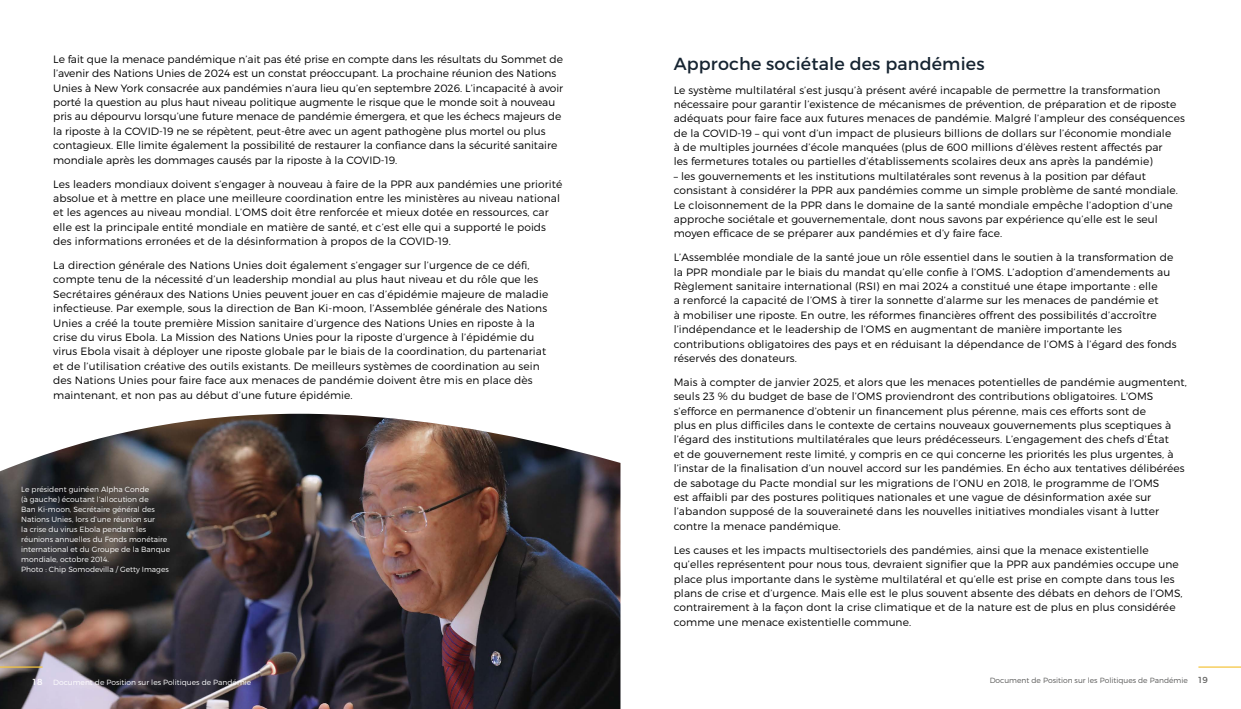
<style>
.page{position:relative;width:1241px;height:709px;background:#fff}
.page>*{position:absolute;margin:0;border:0;box-sizing:border-box;transform-origin:0 0}
.t1{font:17.5px "Montserrat";letter-spacing:.01em;color:#162431}
.t2{font:300 10.62px/14.4px "Montserrat";letter-spacing:.01em;color:#000}
.t3{font:300 7.5px/10px "Montserrat";color:#fff}
.t4{font:300 7.5px "Montserrat";color:#575756}
.s1{font-weight:400;font-size:8.75px}
.s2{font-weight:400;font-size:8.75px;color:#616160}
</style>
<div class="page">
<img style="left:0;top:414px;width:620px;height:295px">
<hr style="left:1198px;top:666px;width:42px;height:1px;background:#f4c53f">
<hr style="left:0;top:666px;width:43px;height:1px;background:#f4c53f">
<p class="t2" style="left:53px;top:52px;width:511px">Le fait que la menace pandémique n’ait pas été prise en compte dans les résultats du Sommet de l’avenir des Nations Unies de 2024 est un constat préoccupant. La prochaine réunion des Nations Unies à New York consacrée aux pandémies n’aura lieu qu’en septembre 2026. L’incapacité à avoir porté la question au plus haut niveau politique augmente le risque que le monde soit à nouveau pris au dépourvu lorsqu’une future menace de pandémie émergera, et que les échecs majeurs de la riposte à la COVID-19 ne se répètent, peut-être avec un agent pathogène plus mortel ou plus contagieux. Elle limite également la possibilité de restaurer la confiance dans la sécurité sanitaire mondiale après les dommages causés par la riposte à la COVID-19.</p>
<p class="t2" style="left:53px;top:176px;width:510px">Les leaders mondiaux doivent s’engager à nouveau à faire de la PPR aux pandémies une priorité absolue et à mettre en place une meilleure coordination entre les ministères au niveau national et les agences au niveau mondial. L’OMS doit être renforcée et mieux dotée en ressources, car elle est la principale entité mondiale en matière de santé, et c’est elle qui a supporté le poids des informations erronées et de la désinformation à propos de la COVID-19.</p>
<p class="t2" style="left:53px;top:258px;width:496px">La direction générale des Nations Unies doit également s’engager sur l’urgence de ce défi, compte tenu de la nécessité d’un leadership mondial au plus haut niveau et du rôle que les Secrétaires généraux des Nations Unies peuvent jouer en cas d’épidémie majeure de maladie infectieuse. Par exemple, sous la direction de Ban Ki-moon, l’Assemblée générale des Nations Unies a créé la toute première Mission sanitaire d’urgence des Nations Unies en riposte à la crise du virus Ebola. La Mission des Nations Unies pour la riposte d’urgence à l’épidémie du virus Ebola visait à déployer une riposte globale par le biais de la coordination, du partenariat et de l’utilisation créative des outils existants. De meilleurs systèmes de coordination au sein des Nations Unies pour faire face aux menaces de pandémie doivent être mis en place dès maintenant, et non pas au début d’une future épidémie.</p>
<p class="t3" style="left:21px;top:484px;width:150px">Le président guinéen Alpha Conde<br>(à gauche) écoutant l’allocution de<br>Ban Ki-moon, Secrétaire général des Nations Unies, lors d’une réunion sur<br>la crise du virus Ebola pendant les réunions annuelles du Fonds monétaire international et du Groupe de la Banque mondiale, octobre 2014.<br>Photo : Chip Somodevilla / Getty Images</p>
<h1 class="t1" style="left:673px;top:53px;width:312px">Approche sociétale des pandémies</h1>
<p class="t2" style="left:673px;top:82px;width:512px">Le système multilatéral s’est jusqu’à présent avéré incapable de permettre la transformation nécessaire pour garantir l’existence de mécanismes de prévention, de préparation et de riposte adéquats pour faire face aux futures menaces de pandémie. Malgré l’ampleur des conséquences de la COVID-19 – qui vont d’un impact de plusieurs billions de dollars sur l’économie mondiale<br>à de multiples journées d’école manquées (plus de 600 millions d’élèves restent affectés par<br>les fermetures totales ou partielles d’établissements scolaires deux ans après la pandémie)</p>
<p class="t2" style="left:673px;top:169px;width:506px">– les gouvernements et les institutions multilatérales sont revenus à la position par défaut consistant à considérer la PPR aux pandémies comme un simple problème de santé mondiale.<br>Le cloisonnement de la PPR dans le domaine de la santé mondiale empêche l’adoption d’une approche sociétale et gouvernementale, dont nous savons par expérience qu’elle est le seul moyen efficace de se préparer aux pandémies et d’y faire face.</p>
<p class="t2" style="left:673px;top:250px;width:504px">L’Assemblée mondiale de la santé joue un rôle essentiel dans le soutien à la transformation de la PPR mondiale par le biais du mandat qu’elle confie à l’OMS. L’adoption d’amendements au Règlement sanitaire international (RSI) en mai 2024 a constitué une étape importante : elle<br>a renforcé la capacité de l’OMS à tirer la sonnette d’alarme sur les menaces de pandémie et<br>à mobiliser une riposte. En outre, les réformes financières offrent des possibilités d’accroître l’indépendance et le leadership de l’OMS en augmentant de manière importante les contributions obligatoires des pays et en réduisant la dépendance de l’OMS à l’égard des fonds réservés des donateurs.</p>
<p class="t2" style="left:673px;top:375px;width:514px">Mais à compter de janvier 2025, et alors que les menaces potentielles de pandémie augmentent, seuls 23 % du budget de base de l’OMS proviendront des contributions obligatoires. L’OMS s’efforce en permanence d’obtenir un financement plus pérenne, mais ces efforts sont de<br>plus en plus difficiles dans le contexte de certains nouveaux gouvernements plus sceptiques à l’égard des institutions multilatérales que leurs prédécesseurs. L’engagement des chefs d’État<br>et de gouvernement reste limité, y compris en ce qui concerne les priorités les plus urgentes, à l’instar de la finalisation d’un nouvel accord sur les pandémies. En écho aux tentatives délibérées de sabotage du Pacte mondial sur les migrations de l’ONU en 2018, le programme de l’OMS<br>est affaibli par des postures politiques nationales et une vague de désinformation axée sur l’abandon supposé de la souveraineté dans les nouvelles initiatives mondiales visant à lutter contre la menace pandémique.</p>
<p class="t2" style="left:673px;top:542px;width:510px">Les causes et les impacts multisectoriels des pandémies, ainsi que la menace existentielle qu’elles représentent pour nous tous, devraient signifier que la PPR aux pandémies occupe une place plus importante dans le système multilatéral et qu’elle est prise en compte dans tous les plans de crise et d’urgence. Mais elle est le plus souvent absente des débats en dehors de l’OMS, contrairement à la façon dont la crise climatique et de la nature est de plus en plus considérée comme une menace existentielle commune.</p>
<p class="t3" style="left:33px;top:677px;width:220px"><span class="s1">18</span> Document de Position sur les Politiques de Pandémie</p>
<p class="t4" style="left:989px;top:676px;width:220px">Document de Position sur les Politiques de Pandémie <span class="s2">19</span></p>
</div>
